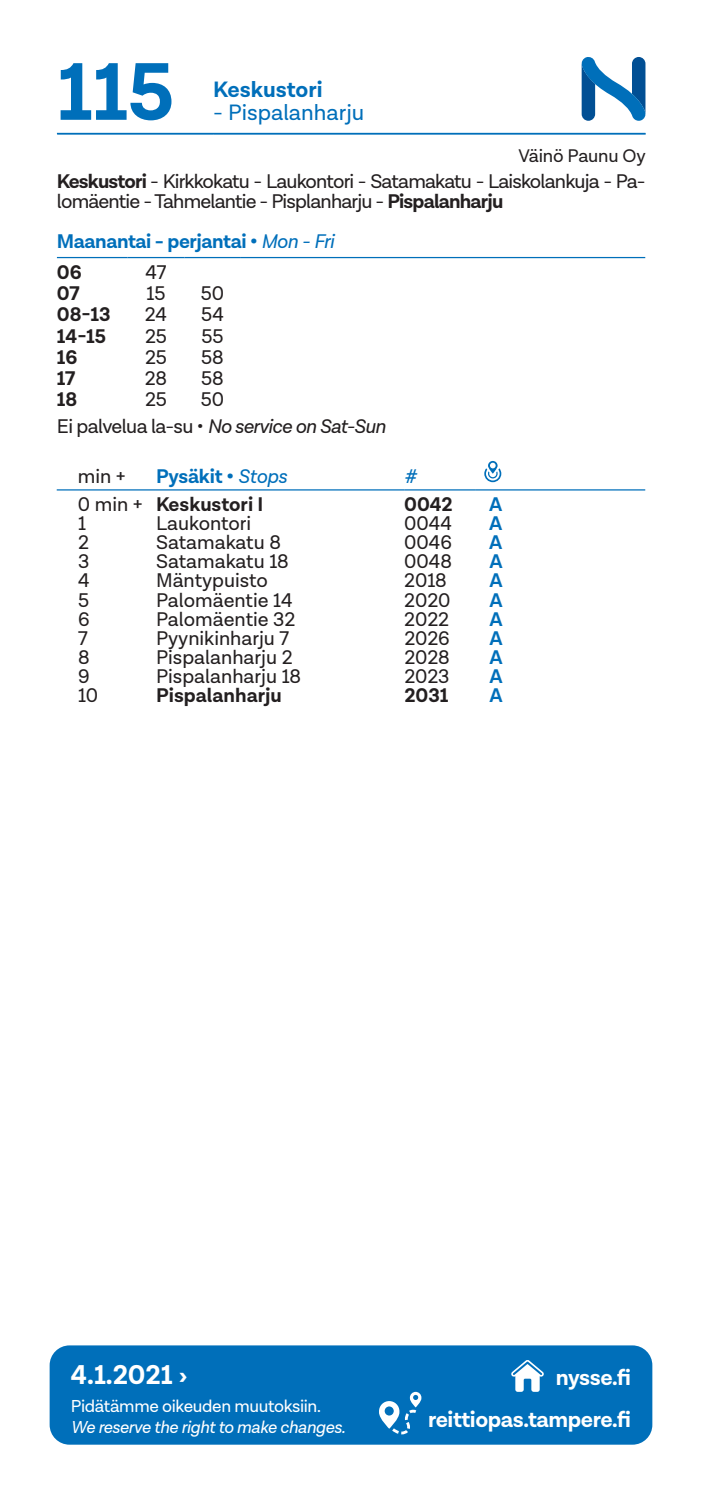
<style>
.page{position:relative;width:702px;height:1489px;background:#fff}
.page>*{position:absolute;margin:0;border:0;box-sizing:border-box;transform-origin:0 0}
.t1{font:700 82.5px "Lota Grotesque";color:#006fba}
.t2{font:700 27.5px "Lota Grotesque";color:#fff}
.t3{font:700 22.5px/42.2px "Lota Grotesque";letter-spacing:-.02em;color:#fff;text-align:right}
.t4{font:22.5px "Lota Grotesque";color:#006fba}
.t5{font:700 22.5px "Lota Grotesque";color:#006fba}
.t6{font:20px "Lota Grotesque";color:#231f20}
.t7{font:20px/20px "Lota Grotesque";letter-spacing:-.04em;color:#231f20}
.t8{font:700 20px "Lota Grotesque";color:#231f20}
.t9{font:700 20px/30.5px "Lota Grotesque";letter-spacing:-.02em;color:#006fba}
.t10{font:italic 20px "Lota Grotesque";letter-spacing:-.03em;color:#231f20}
.t11{font:italic 20px "Lota Grotesque";color:#006fba}
.t12{font:18.5px "Lota Grotesque";letter-spacing:-.01em;color:#231f20}
.t13{font:italic 17.5px "Lota Grotesque";letter-spacing:-.02em;color:#fff}
.t14{font:17.5px "Lota Grotesque";letter-spacing:-.02em;color:#fff}
.s1{font-weight:700}
.s2{font-weight:400;font-style:italic}
.s3{color:#231f20}
.s4{font-style:normal}
.s5{font-weight:400}
</style>
<div class="page">
<div style="left:50px;top:1345px;width:602px;height:99px;background:#006fba;border-radius:20px"></div>
<svg style="left:379px;top:1391px;width:42px;height:43px"></svg>
<svg style="left:511px;top:1360px;width:33px;height:31px"></svg>
<hr style="left:57px;top:489px;width:99px;height:1px;background:#006fba">
<hr style="left:156px;top:489px;width:248px;height:1px;background:#006fba">
<hr style="left:404px;top:489px;width:71px;height:1px;background:#006fba">
<hr style="left:475px;top:489px;width:170px;height:1px;background:#006fba">
<svg style="left:484px;top:461px;width:17px;height:21px"></svg>
<svg style="left:581px;top:57px;width:65px;height:64px"></svg>
<hr style="left:57px;top:257px;width:71px;height:1px;background:#006fba">
<hr style="left:128px;top:257px;width:56px;height:1px;background:#006fba">
<hr style="left:184px;top:257px;width:57px;height:1px;background:#006fba">
<hr style="left:241px;top:257px;width:85px;height:1px;background:#006fba">
<hr style="left:326px;top:257px;width:319px;height:1px;background:#006fba">
<hr style="left:57px;top:133px;width:156px;height:2px;background:#006fba">
<hr style="left:213px;top:133px;width:432px;height:2px;background:#006fba">
<h1 class="t1" style="left:57px;top:44px;width:118px">115</h1>
<p class="t5" style="left:213px;top:77px;width:111px">Keskustori</p>
<p class="t4" style="left:213px;top:100px;width:153px">- Pispalanharju</p>
<p class="t12" style="left:518px;top:145px;width:129px">Väinö Paunu Oy</p>
<p class="t7" style="left:57px;top:172px;width:590px"><span class="s1">Keskustori</span> - Kirkkokatu - Laukontori - Satamakatu - Laiskolankuja - Pa&shy;lomäentie - Tahmelantie - Pisplanharju - <span class="s1">Pispalanharju</span></p>
<p class="t9" style="left:57px;top:227px;width:278px">Maanantai - perjantai • <span class="s2">Mon - Fri<br></span><span class="s3">06</span></p>
<p class="t6" style="left:146px;top:261px;width:22px">47</p>
<p class="t8" style="left:57px;top:282px;width:24px">07</p>
<p class="t6" style="left:146px;top:282px;width:20px">15</p>
<p class="t6" style="left:201px;top:282px;width:25px">50</p>
<p class="t8" style="left:57px;top:303px;width:55px">08-13</p>
<p class="t6" style="left:145px;top:303px;width:24px">24</p>
<p class="t6" style="left:201px;top:303px;width:24px">54</p>
<p class="t8" style="left:57px;top:324px;width:51px">14-15</p>
<p class="t6" style="left:145px;top:325px;width:23px">25</p>
<p class="t6" style="left:201px;top:325px;width:24px">55</p>
<p class="t8" style="left:57px;top:345px;width:22px">16</p>
<p class="t6" style="left:145px;top:346px;width:23px">25</p>
<p class="t6" style="left:201px;top:346px;width:24px">58</p>
<p class="t8" style="left:57px;top:367px;width:20px">17</p>
<p class="t6" style="left:145px;top:367px;width:24px">28</p>
<p class="t6" style="left:201px;top:367px;width:24px">58</p>
<p class="t8" style="left:57px;top:388px;width:22px">18</p>
<p class="t6" style="left:145px;top:388px;width:23px">25</p>
<p class="t6" style="left:201px;top:388px;width:25px">50</p>
<p class="t10" style="left:57px;top:414px;width:330px"><span class="s4">Ei palvelua la-su •</span> No service on Sat-Sun</p>
<p class="t6" style="left:78px;top:465px;width:49px">min +</p>
<p class="t9" style="left:156px;top:461px;width:132px">Pysäkit • <span class="s2">Stops</span></p>
<p class="t11" style="left:404px;top:465px;width:14px">#</p>
<p class="t8" style="left:78px;top:493px;width:187px"><span class="s5">0 min +</span> Keskustori I</p>
<p class="t8" style="left:404px;top:493px;width:50px">0042</p>
<p class="t9" style="left:489px;top:490px;width:15px">A</p>
<p class="t6" style="left:78px;top:512px;width:9px">1</p>
<p class="t6" style="left:156px;top:512px;width:97px">Laukontori</p>
<p class="t6" style="left:404px;top:512px;width:49px">0044</p>
<p class="t9" style="left:489px;top:509px;width:15px">A</p>
<p class="t6" style="left:78px;top:531px;width:12px">2</p>
<p class="t6" style="left:156px;top:531px;width:126px">Satamakatu 8</p>
<p class="t6" style="left:404px;top:531px;width:49px">0046</p>
<p class="t9" style="left:489px;top:528px;width:15px">A</p>
<p class="t6" style="left:78px;top:550px;width:13px">3</p>
<p class="t6" style="left:156px;top:550px;width:134px">Satamakatu 18</p>
<p class="t6" style="left:404px;top:550px;width:49px">0048</p>
<p class="t9" style="left:489px;top:547px;width:15px">A</p>
<p class="t6" style="left:78px;top:569px;width:13px">4</p>
<p class="t6" style="left:156px;top:569px;width:113px">Mäntypuisto</p>
<p class="t6" style="left:404px;top:569px;width:44px">2018</p>
<p class="t9" style="left:489px;top:566px;width:15px">A</p>
<p class="t6" style="left:78px;top:589px;width:13px">5</p>
<p class="t6" style="left:156px;top:589px;width:138px">Palomäentie 14</p>
<p class="t6" style="left:404px;top:589px;width:48px">2020</p>
<p class="t9" style="left:489px;top:586px;width:15px">A</p>
<p class="t6" style="left:78px;top:608px;width:13px">6</p>
<p class="t6" style="left:156px;top:608px;width:141px">Palomäentie 32</p>
<p class="t6" style="left:404px;top:608px;width:46px">2022</p>
<p class="t9" style="left:489px;top:605px;width:15px">A</p>
<p class="t6" style="left:78px;top:627px;width:11px">7</p>
<p class="t6" style="left:156px;top:627px;width:135px">Pyynikinharju 7</p>
<p class="t6" style="left:404px;top:627px;width:47px">2026</p>
<p class="t9" style="left:489px;top:624px;width:15px">A</p>
<p class="t6" style="left:78px;top:646px;width:13px">8</p>
<p class="t6" style="left:156px;top:646px;width:138px">Pispalanharju 2</p>
<p class="t6" style="left:404px;top:646px;width:47px">2028</p>
<p class="t9" style="left:489px;top:643px;width:15px">A</p>
<p class="t6" style="left:78px;top:665px;width:13px">9</p>
<p class="t6" style="left:156px;top:665px;width:146px">Pispalanharju 18</p>
<p class="t6" style="left:404px;top:665px;width:47px">2023</p>
<p class="t9" style="left:489px;top:662px;width:15px">A</p>
<p class="t6" style="left:78px;top:684px;width:21px">10</p>
<p class="t8" style="left:156px;top:684px;width:127px">Pispalanharju</p>
<p class="t8" style="left:404px;top:684px;width:46px">2031</p>
<p class="t9" style="left:489px;top:681px;width:15px">A</p>
<h2 class="t2" style="left:71px;top:1358px;width:118px">4.1.2021 ›</h2>
<p class="t14" style="left:71px;top:1395px;width:251px">Pidätämme oikeuden muutoksiin.</p>
<p class="t13" style="left:71px;top:1416px;width:276px">We reserve the right to make changes.</p>
<p class="t3" style="left:428px;top:1356px;width:204px">nysse.fi reittiopas.tampere.fi</p>
</div>
